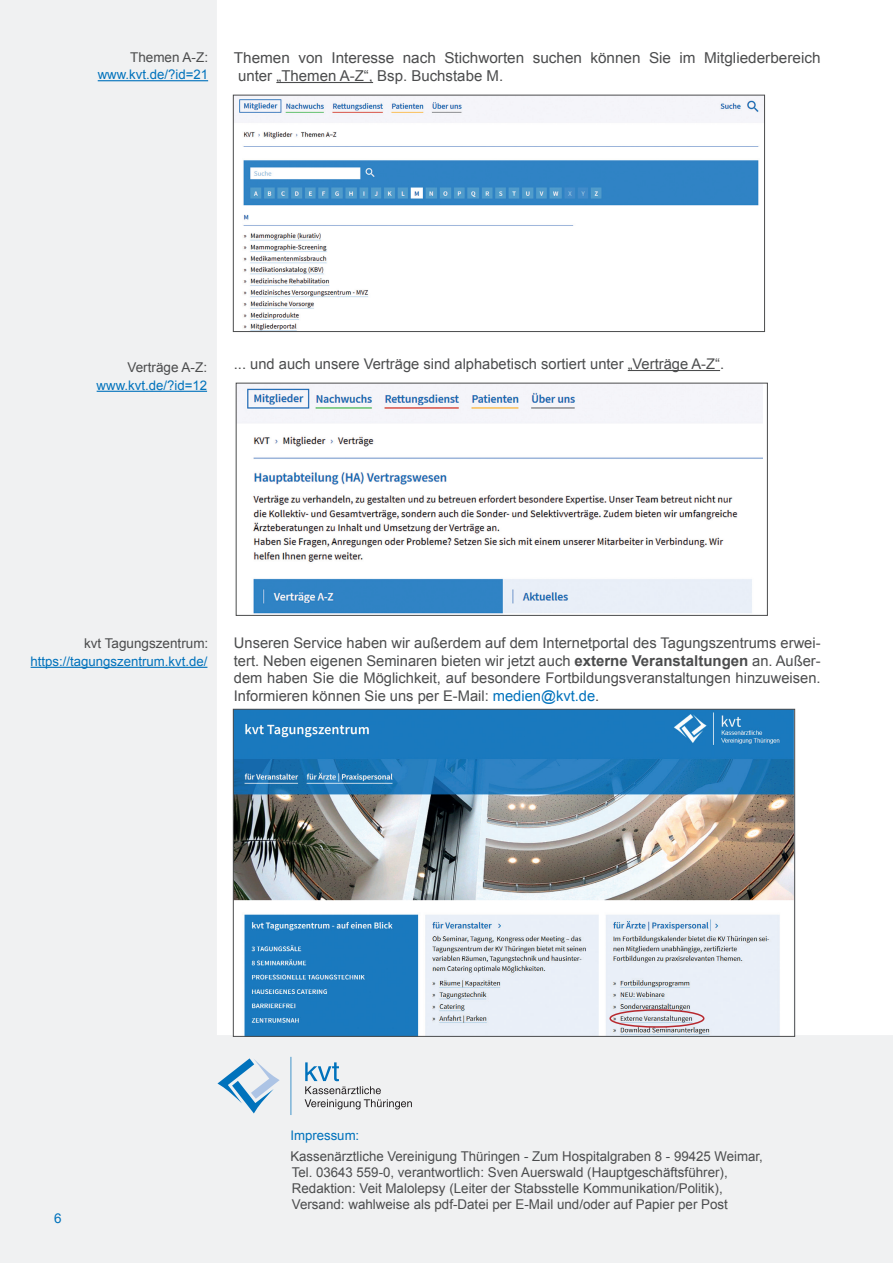
<style>
.page{position:relative;width:893px;height:1263px;background:#fff}
.page>*{position:absolute;margin:0;border:0;box-sizing:border-box;transform-origin:0 0}
.t1{font:15px/18px "Arial";color:#4b4c4d}
.t2{font:14.7px/18px "Arial";color:#4b4c4d}
.t3{font:13.5px/16.2px "Arial";color:#4b4c4d}
.t4{font:13.5px "Arial";color:#0072bc}
.t5{font:13.2px "Arial";color:#0072bc}
.s1{font-weight:700;font-size:15px}
.s2{color:#0072bc}
</style>
<div class="page">
<div style="left:217px;top:1035px;width:676px;height:228px;background:#f0f1f2"></div>
<div style="left:0;top:0;width:217px;height:1263px;background:#f0f1f2"></div>
<svg style="left:217px;top:1057px;width:195px;height:58px"></svg>
<hr style="left:276px;top:82px;width:97px;height:1px;background:#4b4c4d">
<hr style="left:628px;top:370px;width:92px;height:1px;background:#4b4c4d">
<img style="left:235px;top:97px;width:528px;height:233px">
<div style="left:233px;top:95px;width:532px;height:237px;border:1px solid #4b4c4d"></div>
<img style="left:238px;top:385px;width:524px;height:228px">
<img style="left:235px;top:711px;width:558px;height:323px">
<hr style="left:98px;top:80px;width:110px;height:1px;background:#0072bc">
<hr style="left:97px;top:391px;width:110px;height:1px;background:#0072bc">
<hr style="left:31px;top:667px;width:176px;height:1px;background:#0072bc">
<div style="left:609px;top:1009px;width:95px;height:19px;border:2px solid #b7282e;border-radius:50%"></div>
<p class="t3" style="left:130px;top:49px;width:80px">Themen A-Z:</p>
<p class="t5" style="left:98px;top:66px;width:112px">www.kvt.de/?id=21</p>
<p class="t1" style="left:234px;top:49px;width:588px">Themen von Interesse nach Stichworten suchen können Sie im Mitgliederbereich unter „Themen A-Z“, Bsp. Buchstabe M.</p>
<p class="t3" style="left:128px;top:359px;width:81px">Verträge A-Z:</p>
<p class="t5" style="left:97px;top:377px;width:112px">www.kvt.de/?id=12</p>
<p class="t2" style="left:234px;top:355px;width:492px">... und auch unsere Verträge sind alphabetisch sortiert unter „Verträge A-Z“.</p>
<p class="t3" style="left:84px;top:635px;width:126px">kvt Tagungszentrum:</p>
<p class="t5" style="left:31px;top:653px;width:178px">https://tagungszentrum.kvt.de/</p>
<p class="t2" style="left:234px;top:634px;width:588px">Unseren Service haben wir außerdem auf dem Internetportal des Tagungszentrums erwei&shy;tert. Neben eigenen Seminaren bieten wir jetzt auch <span class="s1">externe Veranstaltungen</span> an. Außer-</p>
<p class="t2" style="left:234px;top:668px;width:588px">dem haben Sie die Möglichkeit, auf besondere Fortbildungsveranstaltungen hinzuweisen.<br>Informieren können Sie uns per E-Mail: <span class="s2">medien@kvt.de</span>.</p>
<p class="t4" style="left:54px;top:1210px;width:9px">6</p>
<p class="t5" style="left:290px;top:1126px;width:70px">Impressum:</p>
<p class="t3" style="left:290px;top:1148px;width:474px">Kassenärztliche Vereinigung Thüringen - Zum Hospitalgraben 8 - 99425 Weimar, Tel. 03643 559-0, verantwortlich: Sven Auerswald (Hauptgeschäftsführer), Redaktion: Veit Malolepsy (Leiter der Stabsstelle Kommunikation/Politik), Versand: wahlweise als pdf-Datei per E-Mail und/oder auf Papier per Post</p>
</div>
